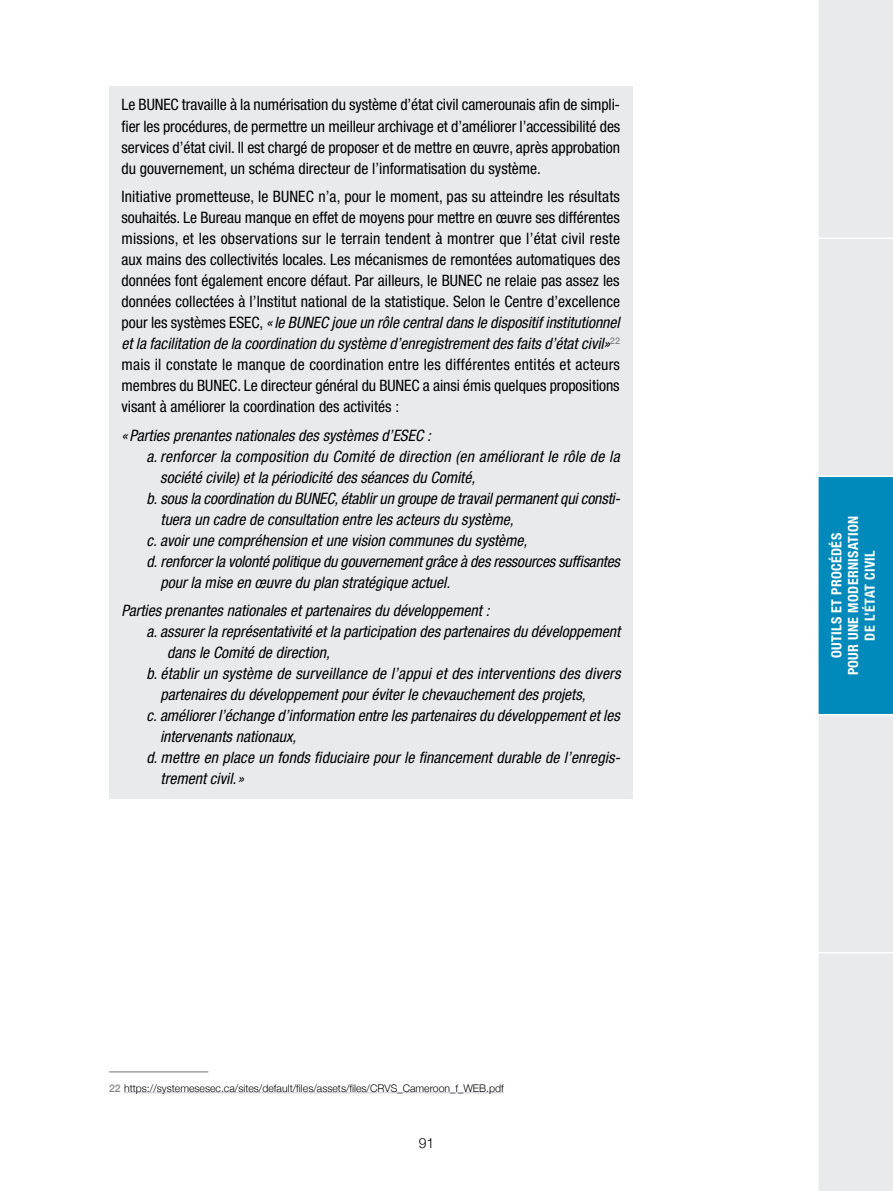
<style>
.page{position:relative;width:893px;height:1191px;background:#fff}
.page>*{position:absolute;margin:0;border:0;box-sizing:border-box;transform-origin:0 0}
.ENCADRÉ_gris_-_texte{font:condensed 15.75px/21px "Helvetica Neue LT Pro";color:#000;text-align:justify}
.ENCADRÉ_gris_-_texte-2{font:italic condensed 15.75px/21px "Helvetica Neue LT Pro";color:#000}
.t1{font:700 condensed 14px/16.8px "Helvetica Neue LT Pro";letter-spacing:.025em;color:#fff;text-align:center}
.t2{font:300 14px "Helvetica Neue";color:#000}
.notes{font:300 10.5px "Helvetica Neue";color:#000}
.s1{font-style:italic}
.s2{font-weight:500;color:#878687}
</style>
<div class="page">
<svg style="left:818px;top:0;width:75px;height:1191px;background:#bbd7e2"></svg>
<div style="left:109px;top:87px;width:523px;height:101px;background:#e9eaec"></div>
<div style="left:109px;top:178px;width:523px;height:248px;background:#e9eaec"></div>
<div style="left:109px;top:417px;width:523px;height:38px;background:#e9eaec"></div>
<div style="left:109px;top:438px;width:523px;height:59px;background:#e9eaec"></div>
<div style="left:109px;top:480px;width:523px;height:59px;background:#e9eaec"></div>
<div style="left:109px;top:522px;width:523px;height:38px;background:#e9eaec"></div>
<div style="left:109px;top:543px;width:523px;height:59px;background:#e9eaec"></div>
<div style="left:109px;top:592px;width:523px;height:38px;background:#e9eaec"></div>
<div style="left:109px;top:613px;width:523px;height:59px;background:#e9eaec"></div>
<div style="left:109px;top:655px;width:523px;height:59px;background:#e9eaec"></div>
<div style="left:109px;top:697px;width:523px;height:59px;background:#e9eaec"></div>
<div style="left:109px;top:739px;width:523px;height:59px;background:#e9eaec"></div>
<hr style="left:109px;top:1071px;width:99px;height:1px;background:#707172">
<hr style="left:124px;top:1092px;width:380px;height:1px;background:#c7cad1">
<p class="ENCADRÉ_gris_-_texte" style="left:122px;top:94px;width:500px">Le BUNEC travaille à la numérisation du système d’état civil camerounais afin de simpli&shy;fier les procédures, de permettre un meilleur archivage et d’améliorer l’accessibilité des services d’état civil. Il est chargé de proposer et de mettre en œuvre, après approbation du gouvernement, un schéma directeur de l’informatisation du système.</p>
<p class="ENCADRÉ_gris_-_texte" style="left:122px;top:186px;width:500px">Initiative prometteuse, le BUNEC n’a, pour le moment, pas su atteindre les résultats souhaités. Le Bureau manque en effet de moyens pour mettre en œuvre ses différentes missions, et les observations sur le terrain tendent à montrer que l’état civil reste aux mains des collectivités locales. Les mécanismes de remontées automatiques des données font également encore défaut. Par ailleurs, le BUNEC ne relaie pas assez les données collectées à l’Institut national de la statistique. Selon le Centre d’excellence pour les systèmes ESEC, <span class="s1">«le BUNEC joue un rôle central dans le dispositif institutionnel et la facilitation de la coordination du système d’enregistrement des faits d’état civil»</span><sup>22 </sup>mais il constate le manque de coordination entre les différentes entités et acteurs membres du BUNEC. Le directeur général du BUNEC a ainsi émis quelques propositions visant à améliorer la coordination des activités :</p>
<p class="ENCADRÉ_gris_-_texte-2" style="left:122px;top:424px;width:311px">« Parties prenantes nationales des systèmes d’ESEC :</p>
<p class="ENCADRÉ_gris_-_texte-2" style="left:160px;top:445px;width:461px;text-indent:-14px">a. renforcer la composition du Comité de direction (en améliorant le rôle de la société civile) et la périodicité des séances du Comité,</p>
<p class="ENCADRÉ_gris_-_texte-2" style="left:161px;top:487px;width:461px;text-indent:-14px">b. sous la coordination du BUNEC, établir un groupe de travail permanent qui consti&shy;tuera un cadre de consultation entre les acteurs du système,</p>
<p class="ENCADRÉ_gris_-_texte-2" style="left:146px;top:529px;width:383px">c. avoir une compréhension et une vision communes du système,</p>
<p class="ENCADRÉ_gris_-_texte-2" style="left:161px;top:550px;width:461px;text-indent:-14px">d. renforcer la volonté politique du gouvernement grâce à des ressources suffisantes pour la mise en œuvre du plan stratégique actuel.</p>
<p class="ENCADRÉ_gris_-_texte-2" style="left:122px;top:600px;width:369px">Parties prenantes nationales et partenaires du développement :</p>
<p class="ENCADRÉ_gris_-_texte-2" style="left:167px;top:621px;width:454px;text-indent:-21px">a. assurer la représentativité et la participation des partenaires du développement dans le Comité de direction,</p>
<p class="ENCADRÉ_gris_-_texte-2" style="left:161px;top:663px;width:461px;text-indent:-14px">b. établir un système de surveillance de l’appui et des interventions des divers partenaires du développement pour éviter le chevauchement des projets,</p>
<p class="ENCADRÉ_gris_-_texte-2" style="left:160px;top:705px;width:461px;text-indent:-14px">c. améliorer l’échange d’information entre les partenaires du développement et les intervenants nationaux,</p>
<p class="ENCADRÉ_gris_-_texte-2" style="left:161px;top:747px;width:461px;text-indent:-14px">d. mettre en place un fonds fiduciaire pour le financement durable de l’enregis&shy;trement civil.»</p>
<p class="notes" style="left:109px;top:1079px;width:396px"><span class="s2">22</span> https://systemesesec.ca/sites/default/files/assets/files/CRVS_Cameroon_f_WEB.pdf</p>
<p class="t2" style="left:419px;top:1131px;width:17px">91</p>
<p class="t1" style="left:828px;top:675px;width:161px;rotate:-90deg">OUTILS ET PROCÉDÉS<br>POUR UNE MODERNISATION<br>DE L’ÉTAT CIVIL</p>
</div>
